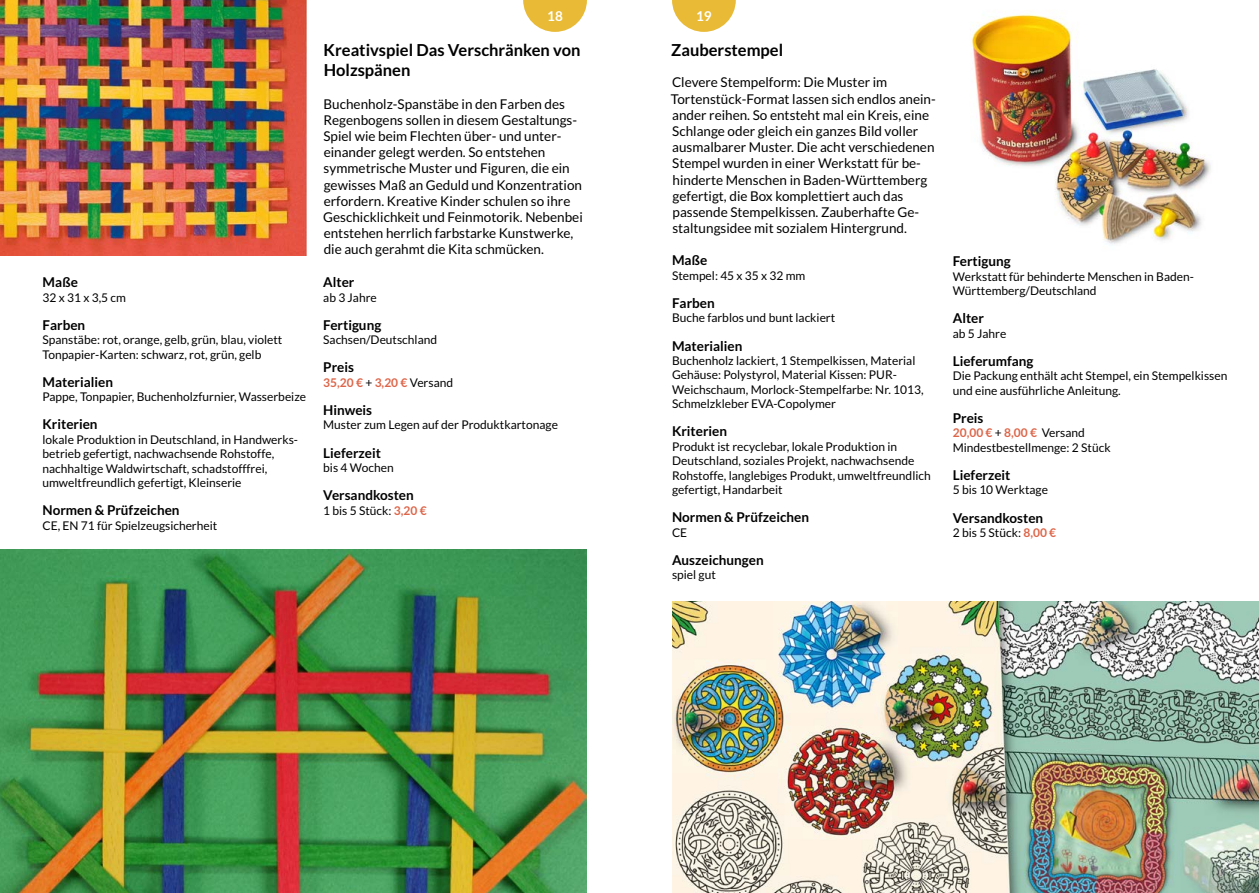
<style>
.page{position:relative;width:1259px;height:893px;background:#fff}
.page>*{position:absolute;margin:0;border:0;box-sizing:border-box;transform-origin:0 0}
.t1{font:700 16.5px/19.8px "Lato";color:#000}
.t2{font:13.5px/16.2px "Lato";color:#000}
.t3{font:700 13.5px "Lato";color:#000}
.t4{font:700 13.5px "Lato";color:#fff}
.t5{font:12px/14.4px "Lato";color:#000}
.t6{font:700 12px "Lato";color:#dd664a}
.s1{font-weight:400;color:#000}
.s2{font-weight:700;color:#dd664a}
</style>
<div class="page">
<img style="left:0;top:0;width:306px;height:255px">
<img style="left:0;top:550px;width:587px;height:343px">
<img style="left:971px;top:14px;width:240px;height:231px">
<img style="left:672px;top:601px;width:587px;height:292px">
<svg style="left:672px;top:0;width:64px;height:32px"></svg>
<svg style="left:523px;top:0;width:64px;height:32px"></svg>
<p class="t3" style="left:43px;top:275px;width:37px">Maße</p>
<p class="t5" style="left:43px;top:290px;width:85px">32 x 31 x 3,5 cm</p>
<p class="t3" style="left:43px;top:317px;width:44px">Farben</p>
<p class="t5" style="left:43px;top:333px;width:241px">Spanstäbe: rot, orange, gelb, grün, blau, violett<br>Tonpapier-Karten: schwarz, rot, grün, gelb</p>
<p class="t3" style="left:43px;top:374px;width:72px">Materialien</p>
<p class="t5" style="left:43px;top:390px;width:265px">Pappe, Tonpapier, Buchenholzfurnier, Wasserbeize</p>
<p class="t3" style="left:43px;top:417px;width:57px">Kriterien</p>
<p class="t5" style="left:43px;top:432px;width:257px">lokale Produktion in Deutschland, in Handwerks&shy;betrieb gefertigt, nachwachsende Rohstoffe, nachhaltige Waldwirtschaft, schadstofffrei, umweltfreundlich gefertigt, Kleinserie</p>
<p class="t3" style="left:43px;top:503px;width:138px">Normen &amp; Prüfzeichen</p>
<p class="t5" style="left:43px;top:518px;width:176px">CE, EN 71 für Spielzeugsicherheit</p>
<p class="t4" style="left:547px;top:9px;width:17px">18</p>
<p class="t4" style="left:696px;top:9px;width:17px">19</p>
<h1 class="t1" style="left:324px;top:40px;width:258px">Kreativspiel Das Verschränken von<br>Holzspänen</h1>
<p class="t2" style="left:323px;top:96px;width:261px">Buchenholz-Spanstäbe in den Farben des Regenbogens sollen in diesem Gestaltungs-Spiel wie beim Flechten über- und unter&shy;einander gelegt werden. So entstehen symmetrische Muster und Figuren, die ein gewisses Maß an Geduld und Konzentration erfordern. Kreative Kinder schulen so ihre Geschicklichkeit und Feinmotorik. Nebenbei entstehen herrlich farbstarke Kunstwerke, die auch gerahmt die Kita schmücken.</p>
<p class="t3" style="left:323px;top:275px;width:33px">Alter</p>
<p class="t5" style="left:323px;top:290px;width:55px">ab 3 Jahre</p>
<p class="t3" style="left:323px;top:317px;width:60px">Fertigung</p>
<p class="t5" style="left:323px;top:333px;width:115px">Sachsen/Deutschland</p>
<p class="t3" style="left:323px;top:360px;width:32px">Preis</p>
<p class="t6" style="left:323px;top:376px;width:131px">35,20 € <span class="s1">+</span> 3,20 € <span class="s1">Versand</span></p>
<p class="t3" style="left:323px;top:402px;width:50px">Hinweis</p>
<p class="t5" style="left:323px;top:418px;width:236px">Muster zum Legen auf der Produktkartonage</p>
<p class="t3" style="left:323px;top:445px;width:59px">Lieferzeit</p>
<p class="t5" style="left:323px;top:460px;width:72px">bis 4 Wochen</p>
<p class="t3" style="left:323px;top:488px;width:92px">Versandkosten</p>
<p class="t5" style="left:323px;top:503px;width:105px">1 bis 5 Stück: <span class="s2">3,20 €</span></p>
<h1 class="t1" style="left:671px;top:40px;width:114px">Zauberstempel</h1>
<p class="t2" style="left:671px;top:74px;width:266px">Clevere Stempelform: Die Muster im Tortenstück-Format lassen sich endlos anein&shy;ander reihen. So entsteht mal ein Kreis, eine Schlange oder gleich ein ganzes Bild voller ausmalbarer Muster. Die acht verschiedenen Stempel wurden in einer Werkstatt für be&shy;hinderte Menschen in Baden-Württemberg gefertigt, die Box komplettiert auch das passende Stempelkissen. Zauberhafte Ge&shy;staltungsidee mit sozialem Hintergrund.</p>
<p class="t3" style="left:672px;top:253px;width:37px">Maße</p>
<p class="t5" style="left:672px;top:268px;width:135px">Stempel: 45 x 35 x 32 mm</p>
<p class="t3" style="left:672px;top:295px;width:44px">Farben</p>
<p class="t5" style="left:672px;top:311px;width:165px">Buche farblos und bunt lackiert</p>
<p class="t3" style="left:672px;top:338px;width:72px">Materialien</p>
<p class="t5" style="left:672px;top:353px;width:253px">Buchenholz lackiert, 1 Stempelkissen, Material Gehäuse: Polystyrol, Material Kissen: PUR-Weichschaum, Morlock-Stempelfarbe: Nr. 1013, Schmelzkleber EVA-Copolymer</p>
<p class="t3" style="left:672px;top:424px;width:57px">Kriterien</p>
<p class="t5" style="left:672px;top:439px;width:260px">Produkt ist recyclebar, lokale Produktion in Deutschland, soziales Projekt, nachwachsende Rohstoffe, langlebiges Produkt, umweltfreundlich gefertigt, Handarbeit</p>
<p class="t3" style="left:672px;top:509px;width:138px">Normen &amp; Prüfzeichen</p>
<p class="t5" style="left:672px;top:525px;width:17px">CE</p>
<p class="t3" style="left:672px;top:552px;width:93px">Auszeichungen</p>
<p class="t5" style="left:672px;top:568px;width:45px">spiel gut</p>
<p class="t3" style="left:952px;top:254px;width:60px">Fertigung</p>
<p class="t5" style="left:952px;top:269px;width:243px">Werkstatt für behinderte Menschen in Baden-<br>Württemberg/Deutschland</p>
<p class="t3" style="left:952px;top:311px;width:33px">Alter</p>
<p class="t5" style="left:952px;top:326px;width:55px">ab 5 Jahre</p>
<p class="t3" style="left:952px;top:353px;width:82px">Lieferumfang</p>
<p class="t5" style="left:952px;top:369px;width:276px">Die Packung enthält acht Stempel, ein Stempelkissen und eine ausführliche Anleitung.</p>
<p class="t3" style="left:952px;top:410px;width:32px">Preis</p>
<p class="t5" style="left:952px;top:426px;width:159px"><span class="s2">20,00 €</span> + <span class="s2">8,00 €</span> Versand<br>Mindestbestellmenge: 2 Stück</p>
<p class="t3" style="left:952px;top:467px;width:59px">Lieferzeit</p>
<p class="t5" style="left:952px;top:483px;width:97px">5 bis 10 Werktage</p>
<p class="t3" style="left:952px;top:510px;width:92px">Versandkosten</p>
<p class="t5" style="left:952px;top:525px;width:105px">2 bis 5 Stück: <span class="s2">8,00 €</span></p>
</div>
